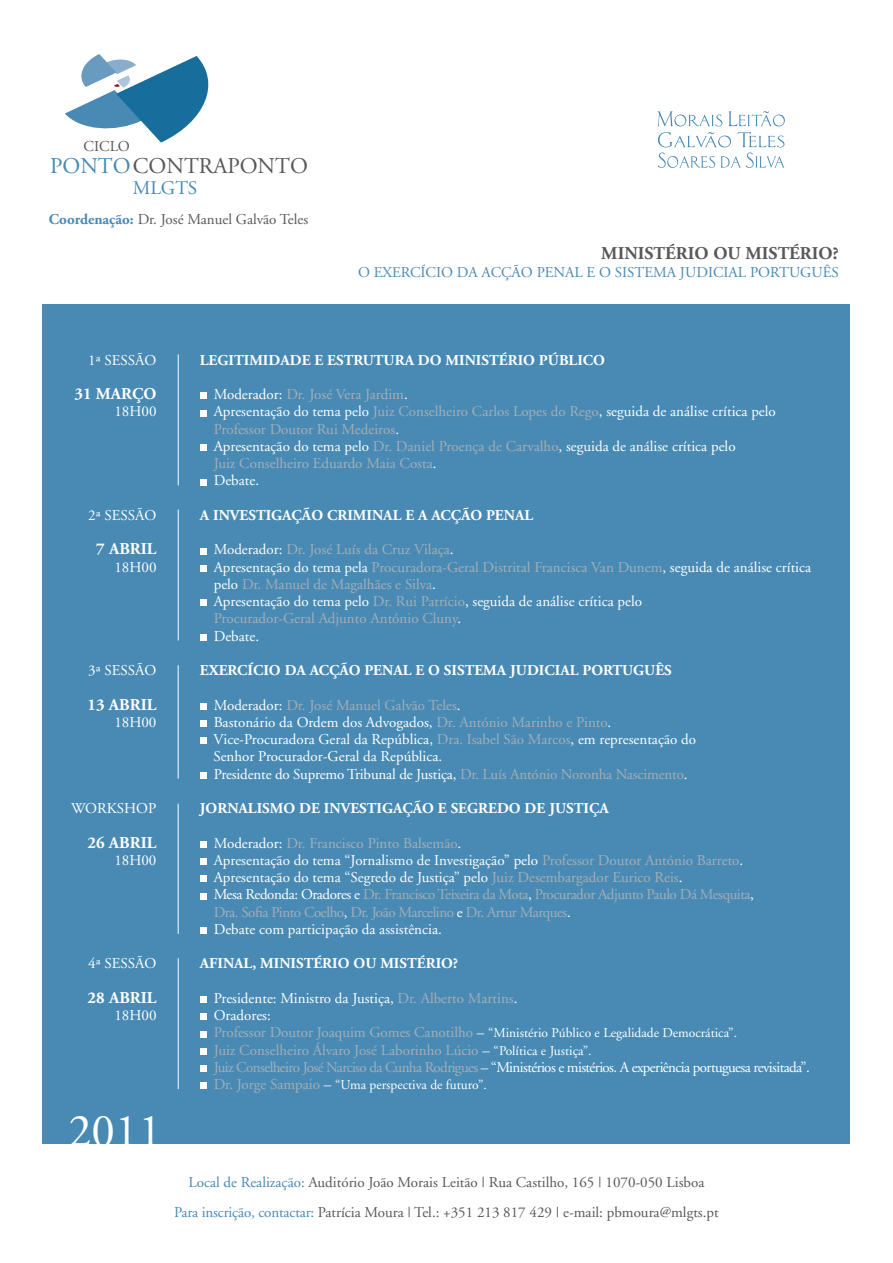
<style>
.page{position:relative;width:893px;height:1263px;background:#fff}
.page>*{position:absolute;margin:0;border:0;box-sizing:border-box;transform-origin:0 0}
.t1{font:46.95px "Adobe Garamond";color:#fff}
.t2{font:22.5px "Adobe Garamond Pro";color:#57585a}
.t3{font:19.2px "Adobe Garamond Pro";letter-spacing:-.005em;color:#488ab4}
.t4{font:700 18px "Adobe Garamond";color:#57585a}
.t5{font:700 16.5px "Adobe Garamond";color:#fff}
.t6{font:15.15px "Adobe Garamond Pro";color:#57585a}
.t7{font:15px/17.2px "Adobe Garamond";color:#a5aeb4}
.t8{font:15px/17.2px "Adobe Garamond";color:#fff}
.t9{font:15px/30px "Adobe Garamond";color:#57585a;text-align:center}
.t10{font:700 15px "Adobe Garamond";color:#fff}
.t11{font:15px/17.2px "Adobe Garamond";letter-spacing:-.04em;color:#a5aeb4}
.t12{font:15px "Adobe Garamond";color:#488ab4}
.t13{font:13.5px "Adobe Garamond";color:#fff}
.s1{color:#488ab4}
.s2{font-weight:700;color:#488ab4}
.s3{color:#fff}
.s4{color:#a5aeb4}
.s5{font-size:15px;color:#a5aeb4}
.s6{font-size:15px}
.s7{font-size:13.5px;color:#fff}
</style>
<div class="page">
<svg style="left:65px;top:54px;width:144px;height:89px"></svg>
<div style="left:43px;top:304px;width:807px;height:839px;background:#488ab4"></div>
<svg style="left:200px;top:393px;width:6px;height:6px"></svg>
<svg style="left:200px;top:410px;width:6px;height:6px"></svg>
<div style="left:200px;top:444px;width:6px;height:7px;background:#fff"></div>
<svg style="left:200px;top:479px;width:6px;height:6px"></svg>
<svg style="left:200px;top:548px;width:6px;height:6px"></svg>
<div style="left:200px;top:565px;width:6px;height:7px;background:#fff"></div>
<svg style="left:200px;top:600px;width:6px;height:6px"></svg>
<svg style="left:200px;top:634px;width:6px;height:6px"></svg>
<div style="left:200px;top:703px;width:6px;height:7px;background:#fff"></div>
<div style="left:200px;top:720px;width:6px;height:7px;background:#fff"></div>
<svg style="left:200px;top:738px;width:6px;height:6px"></svg>
<svg style="left:200px;top:772px;width:6px;height:6px"></svg>
<div style="left:200px;top:841px;width:6px;height:7px;background:#fff"></div>
<div style="left:200px;top:858px;width:6px;height:7px;background:#fff"></div>
<svg style="left:200px;top:876px;width:6px;height:6px"></svg>
<svg style="left:200px;top:893px;width:6px;height:6px"></svg>
<div style="left:200px;top:927px;width:6px;height:7px;background:#fff"></div>
<div style="left:200px;top:996px;width:6px;height:7px;background:#fff"></div>
<svg style="left:200px;top:1014px;width:6px;height:6px"></svg>
<svg style="left:200px;top:1031px;width:6px;height:6px"></svg>
<div style="left:200px;top:1048px;width:6px;height:7px;background:#fff"></div>
<div style="left:200px;top:1065px;width:6px;height:7px;background:#fff"></div>
<svg style="left:200px;top:1083px;width:6px;height:6px"></svg>
<hr style="left:178px;top:354px;width:1px;height:131px;background:#fff">
<hr style="left:178px;top:510px;width:1px;height:131px;background:#fff">
<hr style="left:178px;top:665px;width:1px;height:113px;background:#fff">
<hr style="left:178px;top:804px;width:1px;height:130px;background:#fff">
<hr style="left:178px;top:958px;width:1px;height:131px;background:#fff">
<svg style="left:657px;top:111px;width:128px;height:57px"></svg>
<p class="t6" style="left:84px;top:138px;width:48px">CICLO</p>
<h2 class="t2" style="left:50px;top:153px;width:259px"><span class="s1">PONTO</span>CONTRAPONTO</h2>
<p class="t3" style="left:133px;top:176px;width:66px">MLGTS</p>
<p class="t9" style="left:49px;top:204px;width:261px"><span class="s2">Coordenação:</span> Dr. José Manuel Galvão Teles</p>
<p class="t4" style="left:601px;top:243px;width:239px">MINISTÉRIO OU MISTÉRIO?</p>
<p class="t12" style="left:358px;top:264px;width:482px">O EXERCÍCIO DA ACÇÃO PENAL E O SISTEMA JUDICIAL PORTUGUÊS</p>
<p class="t8" style="left:88px;top:352px;width:70px">1ª SESSÃO</p>
<p class="t5" style="left:75px;top:385px;width:84px">31 MARÇO</p>
<p class="t8" style="left:114px;top:403px;width:44px">18H00</p>
<p class="t8" style="left:88px;top:507px;width:70px">2ª SESSÃO</p>
<p class="t5" style="left:96px;top:540px;width:62px">7 ABRIL</p>
<p class="t8" style="left:114px;top:559px;width:44px">18H00</p>
<p class="t8" style="left:88px;top:662px;width:70px">3ª SESSÃO</p>
<p class="t5" style="left:88px;top:695px;width:70px">13 ABRIL</p>
<p class="t8" style="left:114px;top:714px;width:44px">18H00</p>
<p class="t8" style="left:71px;top:800px;width:87px">WORKSHOP</p>
<p class="t5" style="left:88px;top:833px;width:70px">26 ABRIL</p>
<p class="t8" style="left:114px;top:852px;width:44px">18H00</p>
<p class="t8" style="left:88px;top:955px;width:70px">4ª SESSÃO</p>
<p class="t5" style="left:88px;top:989px;width:70px">28 ABRIL</p>
<p class="t8" style="left:114px;top:1007px;width:44px">18H00</p>
<h1 class="t1" style="left:68px;top:1106px;width:95px">2011</h1>
<p class="t10" style="left:200px;top:352px;width:407px">LEGITIMIDADE E ESTRUTURA DO MINISTÉRIO PÚBLICO</p>
<p class="t7" style="left:214px;top:386px;width:564px"><span class="s3">Moderador:</span> Dr. José Vera Jardim<span class="s3">.<br>Apresentação do tema pelo</span> Juiz Conselheiro Carlos Lopes do Rego<span class="s3">, seguida de análise crítica pelo </span>Professor Doutor Rui Medeiros<span class="s3">.<br>Apresentação do tema pelo</span> Dr. Daniel Proença de Carvalho<span class="s3">, seguida de análise crítica pelo<br></span>Juiz Conselheiro Eduardo Maia Costa<span class="s3">.<br>Debate.</span></p>
<p class="t10" style="left:200px;top:507px;width:335px">A INVESTIGAÇÃO CRIMINAL E A ACÇÃO PENAL</p>
<p class="t7" style="left:214px;top:541px;width:599px"><span class="s3">Moderador:</span> Dr. José Luís da Cruz Vilaça<span class="s3">.<br>Apresentação do tema pela</span> Procuradora-Geral Distrital Francisca Van Dunem<span class="s3">, seguida de análise crítica pelo</span> Dr. Manuel de Magalhães e Silva<span class="s3">.<br>Apresentação do tema pelo</span> Dr. Rui Patrício<span class="s3">, seguida de análise crítica pelo<br></span>Procurador-Geral Adjunto António Cluny<span class="s3">.<br>Debate.</span></p>
<p class="t10" style="left:200px;top:662px;width:473px">EXERCÍCIO DA ACÇÃO PENAL E O SISTEMA JUDICIAL PORTUGUÊS</p>
<p class="t8" style="left:213px;top:697px;width:484px">Moderador: <span class="s4">Dr. José Manuel Galvão Teles</span>.<br>Bastonário da Ordem dos Advogados, <span class="s4">Dr. António Marinho e Pinto</span>.<br>Vice-Procuradora Geral da República, <span class="s4">Dra. Isabel São Marcos</span>, em representação do Senhor Procurador-Geral da República.<br>Presidente do Supremo Tribunal de Justiça, <span class="s4">Dr. Luís António Noronha Nascimento</span>.</p>
<p class="t10" style="left:200px;top:800px;width:410px">JORNALISMO DE INVESTIGAÇÃO E SEGREDO DE JUSTIÇA</p>
<p class="t7" style="left:214px;top:835px;width:542px"><span class="s3">Moderador:</span> Dr. Francisco Pinto Balsemão<span class="s3">.<br>Apresentação do tema “Jornalismo de Investigação” pelo</span> Professor Doutor António Barreto<span class="s3">.<br>Apresentação do tema “Segredo de Justiça” pelo</span> Juiz Desembargador Eurico Reis<span class="s3">.<br>Mesa Redonda: Oradores e</span> Dr. Francisco Teixeira da Mota<span class="s3">,</span> Procurador Adjunto Paulo Dá Mesquita<span class="s3">, </span>Dra. Sofia Pinto Coelho<span class="s3">,</span> Dr. João Marcelino <span class="s3">e</span> Dr. Artur Marques<span class="s3">.<br>Debate com participação da assistência.</span></p>
<p class="t10" style="left:200px;top:955px;width:260px">AFINAL, MINISTÉRIO OU MISTÉRIO?</p>
<p class="t8" style="left:214px;top:990px;width:305px">Presidente: Ministro da Justiça, <span class="s4">Dr. Alberto Martins</span>.<br>Oradores:</p>
<p class="t13" style="left:214px;top:1026px;width:525px"><span class="s5">Professor Doutor Joaquim Gomes Canotilho</span> <span class="s6">–</span> “Ministério Público e Legalidade Democrática”.</p>
<p class="t11" style="left:214px;top:1042px;width:597px">Juiz Conselheiro Álvaro José Laborinho Lúcio <span class="s3">–</span> <span class="s7">“Política e Justiça”.<br></span>Juiz Conselheiro José Narciso da Cunha Rodrigues <span class="s3">– “Ministérios e mistérios. A experiência portuguesa revisitada”.</span></p>
<p class="t13" style="left:214px;top:1078px;width:275px"><span class="s5">Dr. Jorge Sampaio</span> <span class="s6">–</span> “Uma perspectiva de futuro”.</p>
<p class="t9" style="left:174px;top:1167px;width:546px"><span class="s1">Local de Realização:</span> Auditório João Morais Leitão | Rua Castilho, 165 | 1070-050 Lisboa<br><span class="s1">Para inscrição, contactar:</span> Patrícia Moura | Tel.: +351 213 817 429 | e-mail: pbmoura@mlgts.pt</p>
</div>
